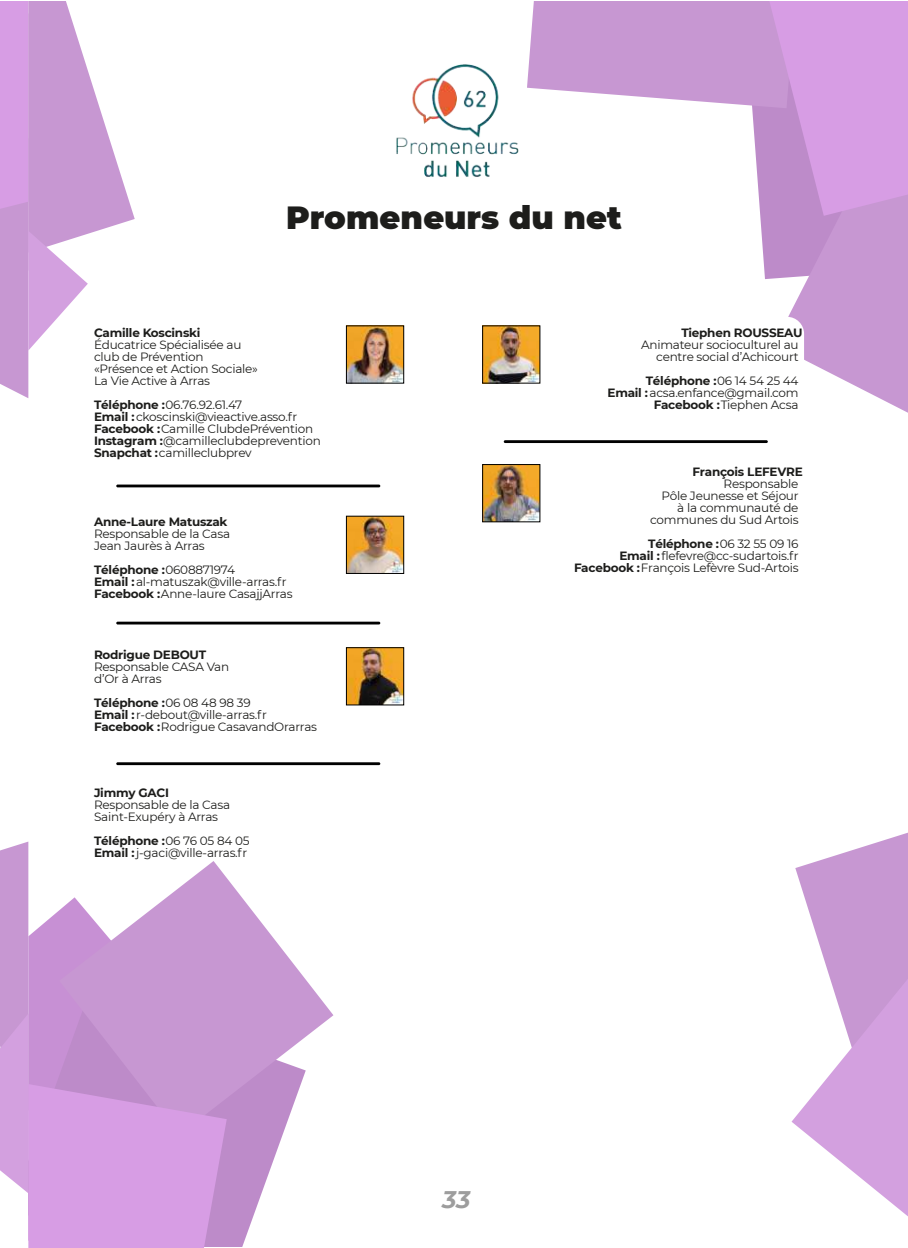
<style>
.page{position:relative;width:908px;height:1248px;background:#fff}
.page>*{position:absolute;margin:0;border:0;box-sizing:border-box;transform-origin:0 0}
.t1{font:900 32px "Montserrat";color:#1d1d1b}
.t2{font:italic 700 24px "Montserrat";color:#9d9d9d}
.t3{font:12px/12px "Montserrat";letter-spacing:-.02em;color:#1d1d1b}
.t4{font:700 12px "Montserrat";letter-spacing:-.02em;color:#1d1d1b}
.s1{font-weight:700}
</style>
<div class="page">
<svg style="left:0;top:1px;width:135px;height:397px"></svg>
<svg style="left:227px;top:1134px;width:56px;height:112px;fill:#bd8bc9"></svg>
<svg style="left:227px;top:878px;width:106px;height:256px"></svg>
<svg style="left:0;top:841px;width:227px;height:406px"></svg>
<svg style="left:791px;top:833px;width:116px;height:383px"></svg>
<svg style="left:527px;top:1px;width:380px;height:411px"></svg>
<div style="left:402px;top:317px;width:401px;height:107px;background:#fff;border-radius:17px"></div>
<img style="left:396px;top:64px;width:122px;height:113px">
<img style="left:348px;top:327px;width:54px;height:54px">
<div style="left:346px;top:325px;width:58px;height:58px;border:1px solid #000"></div>
<img style="left:484px;top:327px;width:54px;height:54px">
<div style="left:482px;top:325px;width:58px;height:58px;border:1px solid #000"></div>
<img style="left:484px;top:466px;width:54px;height:54px">
<div style="left:482px;top:464px;width:58px;height:58px;border:1px solid #000"></div>
<img style="left:348px;top:518px;width:54px;height:53px">
<div style="left:346px;top:516px;width:58px;height:57px;border:1px solid #000"></div>
<img style="left:348px;top:649px;width:54px;height:54px">
<div style="left:346px;top:647px;width:58px;height:58px;border:1px solid #000"></div>
<hr style="left:116px;top:484px;width:264px;height:3px;background:#000">
<hr style="left:503px;top:440px;width:264px;height:3px;background:#000">
<hr style="left:116px;top:621px;width:264px;height:3px;background:#000">
<hr style="left:116px;top:762px;width:264px;height:3px;background:#000">
<h1 class="t1" style="left:286px;top:194px;width:337px">Promeneurs du net</h1>
<p class="t4" style="left:94px;top:324px;width:108px">Camille Koscinski</p>
<p class="t3" style="left:94px;top:338px;width:165px">Éducatrice Spécialisée au club de Prévention «Présence et Action Sociale»<br>La Vie Active à Arras</p>
<p class="t3" style="left:94px;top:398px;width:228px"><span class="s1">Téléphone :</span>06.76.92.61.47<br><span class="s1">Email :</span>ckoscinski@vieactive.asso.fr <span class="s1">Facebook :</span>Camille ClubdePrévention <span class="s1">Instagram :</span>@camilleclubdeprevention <span class="s1">Snapchat :</span>camilleclubprev</p>
<p class="t4" style="left:94px;top:513px;width:135px">Anne-Laure Matuszak</p>
<p class="t3" style="left:94px;top:527px;width:137px">Responsable de la Casa<br>Jean Jaurès à Arras</p>
<p class="t3" style="left:94px;top:563px;width:200px"><span class="s1">Téléphone :</span>0608871974<br><span class="s1">Email :</span>al-matuszak@ville-arras.fr<br><span class="s1">Facebook :</span>Anne-laure CasajjArras</p>
<p class="t4" style="left:94px;top:646px;width:114px">Rodrigue DEBOUT</p>
<p class="t3" style="left:94px;top:660px;width:136px">Responsable CASA Van d’Or à Arras</p>
<p class="t3" style="left:94px;top:696px;width:224px"><span class="s1">Téléphone :</span>06 08 48 98 39<br><span class="s1">Email :</span> r-debout@ville-arras.fr<br><span class="s1">Facebook :</span>Rodrigue CasavandOrarras</p>
<p class="t4" style="left:94px;top:784px;width:76px">Jimmy GACI</p>
<p class="t3" style="left:94px;top:798px;width:137px">Responsable de la Casa<br>Saint-Exupéry à Arras</p>
<p class="t3" style="left:94px;top:834px;width:157px"><span class="s1">Téléphone :</span>06 76 05 84 05<br><span class="s1">Email :</span>j-gaci@ville-arras.fr</p>
<p class="t4" style="left:681px;top:324px;width:123px">Tiephen ROUSSEAU</p>
<p class="t3" style="left:641px;top:338px;width:159px;text-align:right">Animateur socioculturel au centre social d’Achicourt</p>
<p class="t3" style="left:607px;top:374px;width:192px;text-align:right"><span class="s1">Téléphone :</span>06 14 54 25 44<br><span class="s1">Email :</span>acsa.enfance@gmail.com<br><span class="s1">Facebook :</span>Tiephen Acsa</p>
<p class="t4" style="left:692px;top:463px;width:112px">François LEFEVRE</p>
<p class="t3" style="left:650px;top:477px;width:150px;text-align:right">Responsable<br>Pôle Jeunesse et Séjour<br>à la communauté de communes du Sud Artois</p>
<p class="t3" style="left:573px;top:537px;width:226px;text-align:right"><span class="s1">Téléphone :</span>06 32 55 09 16<br><span class="s1">Email :</span>flefevre@cc-sudartois.fr<br><span class="s1">Facebook :</span>François Lefèvre Sud-Artois</p>
<h2 class="t2" style="left:442px;top:1181px;width:30px">33</h2>
</div>
